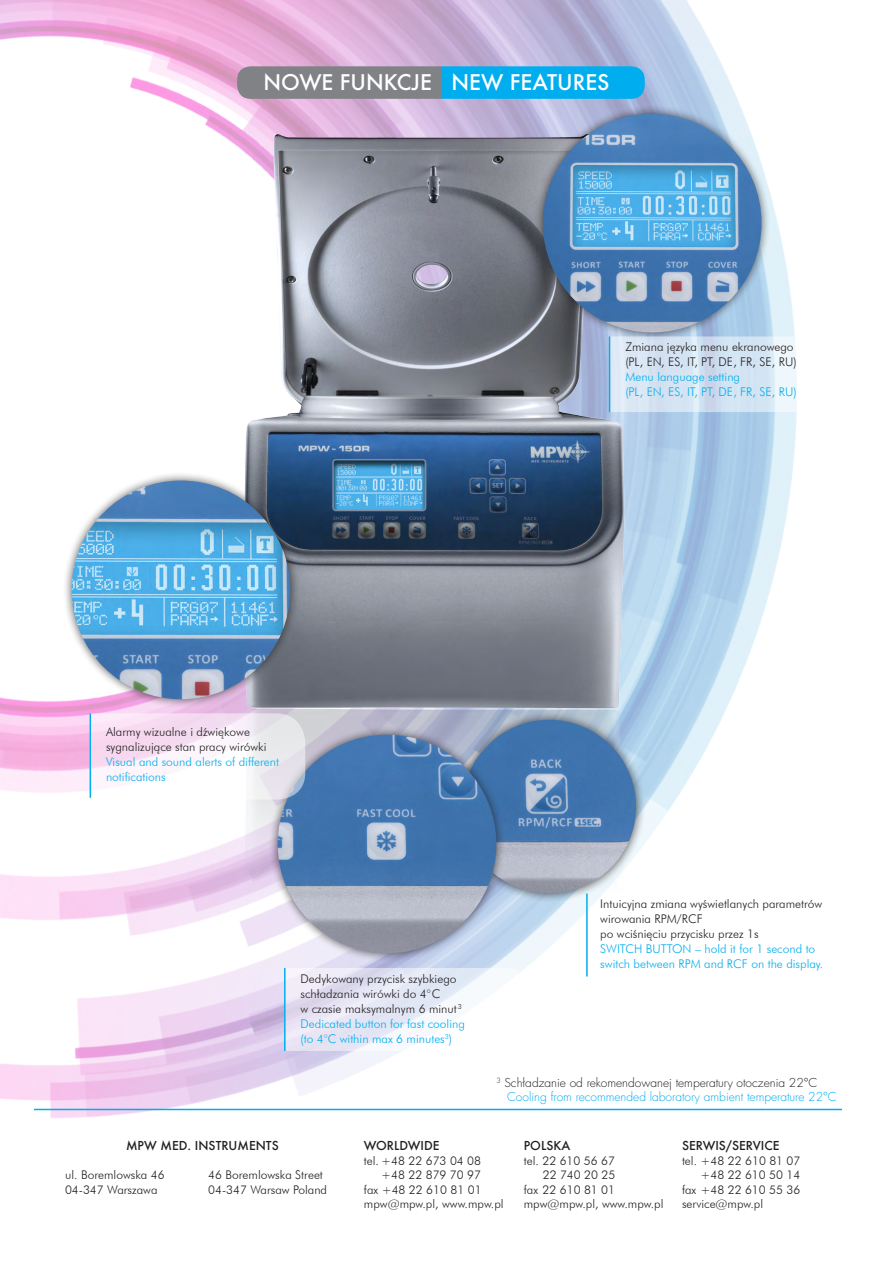
<style>
.page{position:relative;width:893px;height:1263px;background:#fff}
.page>*{position:absolute;margin:0;border:0;box-sizing:border-box;transform-origin:0 0}
.t1{font:500 21px "Futura";color:#fff}
.t2{font:300 12px/15px "Futura BT";color:#231f20}
.t3{font:300 12px/15px "Futura BT";color:#00aeef}
.t4{font:300 12px/14.4px "Futura LT Pro";color:#00aeef}
.t5{font:500 12px "Futura";color:#231f20}
.s1{color:#00aeef}
.s2{color:#231f20}
</style>
<div class="page">
<img style="left:0;top:0;width:842px;height:1118px">
<img style="left:210px;top:118px;width:438px;height:801px">
<div style="left:533px;top:104px;width:238px;height:238px;background:#231f20;opacity:.75"></div>
<img style="left:543px;top:114px;width:218px;height:218px;border-radius:109px">
<div style="left:452px;top:710px;width:194px;height:193px;background:#231f20;opacity:.75"></div>
<img style="left:462px;top:720px;width:174px;height:173px;border-radius:87px">
<div style="left:62px;top:471px;width:238px;height:238px;background:#231f20;opacity:.75"></div>
<img style="left:72px;top:480px;width:218px;height:219px;border-radius:109px">
<div style="left:268px;top:725px;width:238px;height:238px;background:#231f20;opacity:.75"></div>
<img style="left:278px;top:735px;width:218px;height:218px;border-radius:109px">
<hr style="left:609px;top:336px;width:1px;height:76px;background:#00aeef">
<hr style="left:586px;top:893px;width:2px;height:83px;background:#00aeef">
<svg style="left:237px;top:66px;width:408px;height:33px;background:#4398ba"></svg>
<hr style="left:34px;top:1109px;width:808px;height:1px;background:#00aeef">
<svg style="left:90px;top:713px;width:215px;height:86px"></svg>
<svg style="left:286px;top:968px;width:247px;height:83px"></svg>
<svg style="left:610px;top:336px;width:216px;height:76px"></svg>
<hr style="left:90px;top:713px;width:1px;height:85px;background:#00aeef">
<hr style="left:284px;top:968px;width:2px;height:83px;background:#00aeef">
<h1 class="t1" style="left:263px;top:68px;width:348px">NOWE FUNKCJE NEW FEATURES</h1>
<p class="t2" style="left:625px;top:339px;width:173px">Zmiana języka menu ekranowego (PL, EN, ES, IT, PT, DE, FR, SE, RU)</p>
<p class="t3" style="left:625px;top:369px;width:173px">Menu language setting<br>(PL, EN, ES, IT, PT, DE, FR, SE, RU)</p>
<p class="t2" style="left:106px;top:724px;width:162px">Alarmy wizualne i dźwiękowe sygnalizujące stan pracy wirówki</p>
<p class="t3" style="left:106px;top:754px;width:175px">Visual and sound alerts of different notifications</p>
<p class="t2" style="left:300px;top:971px;width:166px">Dedykowany przycisk szybkiego schładzania wirówki do 4°C<br>w czasie maksymalnym 6 minut<sup>3<br></sup><span class="s1">Dedicated button for fast cooling (to 4°C within max 6 minutes</span><sup>3</sup><span class="s1">)</span></p>
<p class="t2" style="left:600px;top:896px;width:224px">Intuicyjna zmiana wyświetlanych parametrów wirowania RPM/RCF<br>po wciśnięciu przycisku przez 1s</p>
<p class="t3" style="left:600px;top:941px;width:224px">SWITCH BUTTON – hold it for 1 second to switch between RPM and RCF on the display.</p>
<p class="t4" style="left:507px;top:1075px;width:331px;text-indent:-11px"><sup>3</sup> <span class="s2">Schładzanie od rekomendowanej temperatury otoczenia 22°C<br></span>Cooling from recommended laboratory ambient temperature 22°C</p>
<p class="t5" style="left:126px;top:1138px;width:154px">MPW MED. INSTRUMENTS</p>
<p class="t2" style="left:65px;top:1168px;width:101px;line-height:14.4px">ul. Boremlowska 46<br>04-347 Warszawa</p>
<p class="t2" style="left:208px;top:1168px;width:120px;line-height:14.4px">46 Boremlowska Street<br>04-347 Warsaw Poland</p>
<p class="t5" style="left:364px;top:1138px;width:77px">WORLDWIDE</p>
<p class="t2" style="left:364px;top:1153px;width:119px">tel. +48 22 673 04 08</p>
<p class="t2" style="left:381px;top:1167px;width:101px">+48 22 879 70 97</p>
<p class="t2" style="left:364px;top:1182px;width:119px">fax +48 22 610 81 01</p>
<p class="t2" style="left:364px;top:1196px;width:141px">mpw@mpw.pl, www.mpw.pl</p>
<p class="t5" style="left:524px;top:1138px;width:48px">POLSKA</p>
<p class="t2" style="left:524px;top:1153px;width:93px">tel. 22 610 56 67</p>
<p class="t2" style="left:543px;top:1167px;width:74px">22 740 20 25</p>
<p class="t2" style="left:524px;top:1182px;width:93px">fax 22 610 81 01</p>
<p class="t2" style="left:524px;top:1196px;width:141px">mpw@mpw.pl, www.mpw.pl</p>
<p class="t5" style="left:682px;top:1138px;width:99px">SERWIS/SERVICE</p>
<p class="t2" style="left:682px;top:1153px;width:120px">tel. +48 22 610 81 07</p>
<p class="t2" style="left:700px;top:1167px;width:101px">+48 22 610 50 14</p>
<p class="t2" style="left:682px;top:1182px;width:120px">fax +48 22 610 55 36</p>
<p class="t2" style="left:682px;top:1196px;width:83px">service@mpw.pl</p>
</div>
